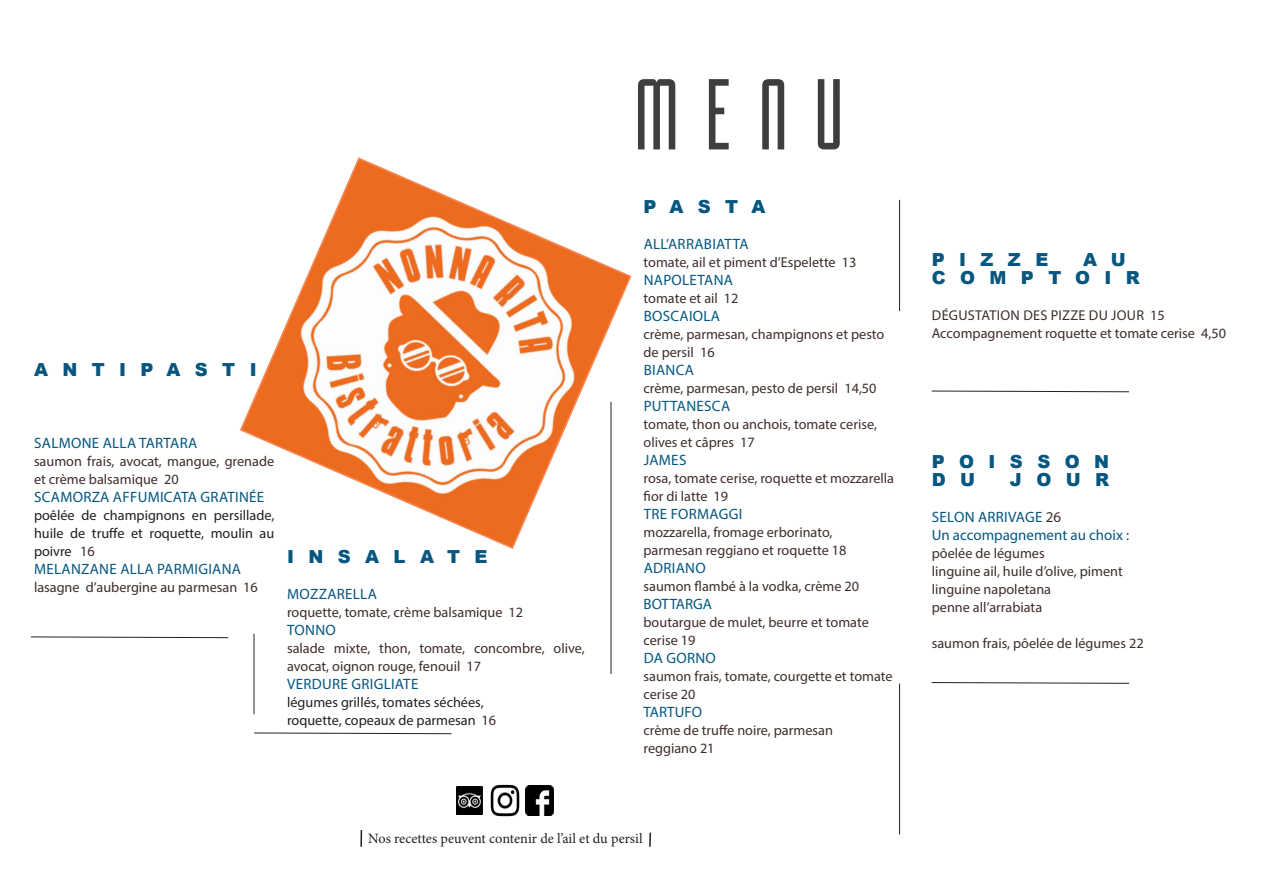
<style>
.page{position:relative;width:1263px;height:893px;background:#fff}
.page>*{position:absolute;margin:0;border:0;box-sizing:border-box;transform-origin:0 0}
.t1{font:90px "Gotham Nights";color:#3e3e3f}
.t2{font:900 18px/18px "Arial";letter-spacing:.8em;color:#055680}
.t3{font:15px "Myriad Pro";letter-spacing:.02em;color:#055680}
.t4{font:15px "Myriad Pro";color:#055680}
.t5{font:14.25px/18px "Myriad Pro";color:#3e2e29}
.t6{font:14.25px/18px "Myriad Pro";color:#231f20;text-align:justify}
.t7{font:14.25px "Minion Pro";color:#231f20}
.t8{font:14.25px "Myriad Pro";letter-spacing:.02em;color:#3e2e29}
.s1{color:#3e2e29}
</style>
<div class="page">
<img style="left:242px;top:159px;width:387px;height:388px">
<hr style="left:254px;top:634px;width:1px;height:80px;background:#231f20">
<hr style="left:899px;top:683px;width:1px;height:151px;background:#231f20">
<hr style="left:611px;top:402px;width:1px;height:272px;background:#231f20">
<hr style="left:899px;top:200px;width:1px;height:111px;background:#231f20">
<svg style="left:931px;top:391px;width:198px;height:1px"></svg>
<svg style="left:931px;top:682px;width:198px;height:2px"></svg>
<svg style="left:254px;top:733px;width:198px;height:1px"></svg>
<svg style="left:31px;top:636px;width:198px;height:2px"></svg>
<img style="left:456px;top:786px;width:27px;height:28px">
<img style="left:490px;top:784px;width:30px;height:33px">
<img style="left:525px;top:785px;width:28px;height:30px">
<svg style="left:360px;top:830px;width:2px;height:17px"></svg>
<svg style="left:649px;top:833px;width:2px;height:14px"></svg>
<p class="t2" style="left:34px;top:360px;width:224px">ANTIPASTI</p>
<p class="t3" style="left:34px;top:433px;width:165px">SALMONE ALLA TARTARA</p>
<p class="t5" style="left:34px;top:452px;width:242px">saumon frais, avocat, mangue, grenade et crème balsamique 20</p>
<p class="t3" style="left:34px;top:487px;width:232px">SCAMORZA AFFUMICATA GRATINÉE</p>
<p class="t6" style="left:34px;top:506px;width:242px">poêlée de champignons en persillade, huile de truffe et roquette, moulin au poivre <span class="s1">16</span></p>
<p class="t3" style="left:34px;top:559px;width:208px">MELANZANE ALLA PARMIGIANA</p>
<p class="t5" style="left:34px;top:578px;width:225px">lasagne d’aubergine au parmesan 16</p>
<p class="t2" style="left:287px;top:547px;width:202px">INSALATE</p>
<p class="t3" style="left:287px;top:584px;width:91px">MOZZARELLA</p>
<p class="t5" style="left:287px;top:603px;width:238px">roquette, tomate, crème balsamique 12</p>
<p class="t3" style="left:287px;top:620px;width:50px">TONNO</p>
<p class="t5" style="left:287px;top:639px;width:299px">salade mixte, thon, tomate, concombre, olive, avocat, oignon rouge, fenouil 17</p>
<p class="t3" style="left:287px;top:674px;width:133px">VERDURE GRIGLIATE</p>
<p class="t6" style="left:287px;top:693px;width:198px">légumes grillés, tomates séchées,</p>
<p class="t6" style="left:287px;top:711px;width:211px">roquette, copeaux de parmesan <span class="s1">16</span></p>
<p class="t1" style="left:638px;top:63px;width:210px">MENU</p>
<p class="t2" style="left:643px;top:197px;width:123px">PASTA</p>
<p class="t3" style="left:644px;top:235px;width:106px">ALL’ARRABIATTA</p>
<p class="t5" style="left:643px;top:253px;width:214px">tomate, ail et piment d’Espelette 13</p>
<p class="t3" style="left:644px;top:271px;width:91px">NAPOLETANA</p>
<p class="t5" style="left:643px;top:289px;width:97px">tomate et ail 12</p>
<p class="t3" style="left:644px;top:307px;width:78px">BOSCAIOLA</p>
<p class="t5" style="left:643px;top:325px;width:242px">crème, parmesan, champignons et pesto de persil 16</p>
<p class="t3" style="left:644px;top:361px;width:52px">BIANCA</p>
<p class="t5" style="left:643px;top:379px;width:235px">crème, parmesan, pesto de persil 14,50</p>
<p class="t3" style="left:644px;top:397px;width:88px">PUTTANESCA</p>
<p class="t5" style="left:643px;top:415px;width:235px">tomate, thon ou anchois, tomate cerise, olives et câpres 17</p>
<p class="t3" style="left:644px;top:451px;width:44px">JAMES</p>
<p class="t5" style="left:643px;top:469px;width:252px">rosa, tomate cerise, roquette et mozzarella fior di latte 19</p>
<p class="t3" style="left:644px;top:505px;width:100px">TRE FORMAGGI</p>
<p class="t5" style="left:643px;top:523px;width:190px">mozzarella, fromage erborinato,</p>
<p class="t5" style="left:643px;top:541px;width:204px">parmesan reggiano et roquette 18</p>
<p class="t3" style="left:644px;top:559px;width:64px">ADRIANO</p>
<p class="t5" style="left:643px;top:577px;width:217px">saumon flambé à la vodka, crème 20</p>
<p class="t4" style="left:643px;top:595px;width:70px">BOTTARGA</p>
<p class="t5" style="left:643px;top:613px;width:227px">boutargue de mulet, beurre et tomate</p>
<p class="t5" style="left:643px;top:631px;width:53px">cerise 19</p>
<p class="t3" style="left:644px;top:649px;width:74px">DA GORNO</p>
<p class="t5" style="left:643px;top:667px;width:251px">saumon frais, tomate, courgette et tomate cerise 20</p>
<p class="t4" style="left:643px;top:703px;width:60px">TARTUFO</p>
<p class="t5" style="left:643px;top:721px;width:191px">crème de truffe noire, parmesan</p>
<p class="t5" style="left:643px;top:739px;width:73px">reggiano 21</p>
<p class="t7" style="left:368px;top:829px;width:276px">Nos recettes peuvent contenir de l’ail et du persil</p>
<p class="t2" style="left:932px;top:250px;width:210px;text-indent:151px">A U<br>COMPTOIR</p>
<p class="t8" style="left:932px;top:307px;width:234px">DÉGUSTATION DES PIZZE DU JOUR 15</p>
<p class="t5" style="left:932px;top:324px;width:296px">Accompagnement roquette et tomate cerise 4,50</p>
<p class="t2" style="left:932px;top:250px;width:118px">PIZZE</p>
<p class="t2" style="left:932px;top:452px;width:179px">POISSON</p>
<p class="t2" style="left:932px;top:470px;width:45px">D U</p>
<p class="t2" style="left:1010px;top:470px;width:101px">JOUR</p>
<p class="t3" style="left:932px;top:508px;width:131px">SELON ARRIVAGE <span class="s1">26</span></p>
<p class="t4" style="left:932px;top:526px;width:199px">Un accompagnement au choix :</p>
<p class="t5" style="left:932px;top:544px;width:114px">pôelée de légumes</p>
<p class="t5" style="left:932px;top:562px;width:193px">linguine ail, huile d’olive, piment</p>
<p class="t5" style="left:932px;top:580px;width:121px">linguine napoletana</p>
<p class="t5" style="left:932px;top:598px;width:112px">penne all’arrabiata</p>
<p class="t5" style="left:932px;top:634px;width:213px">saumon frais, pôelée de légumes 22</p>
</div>
